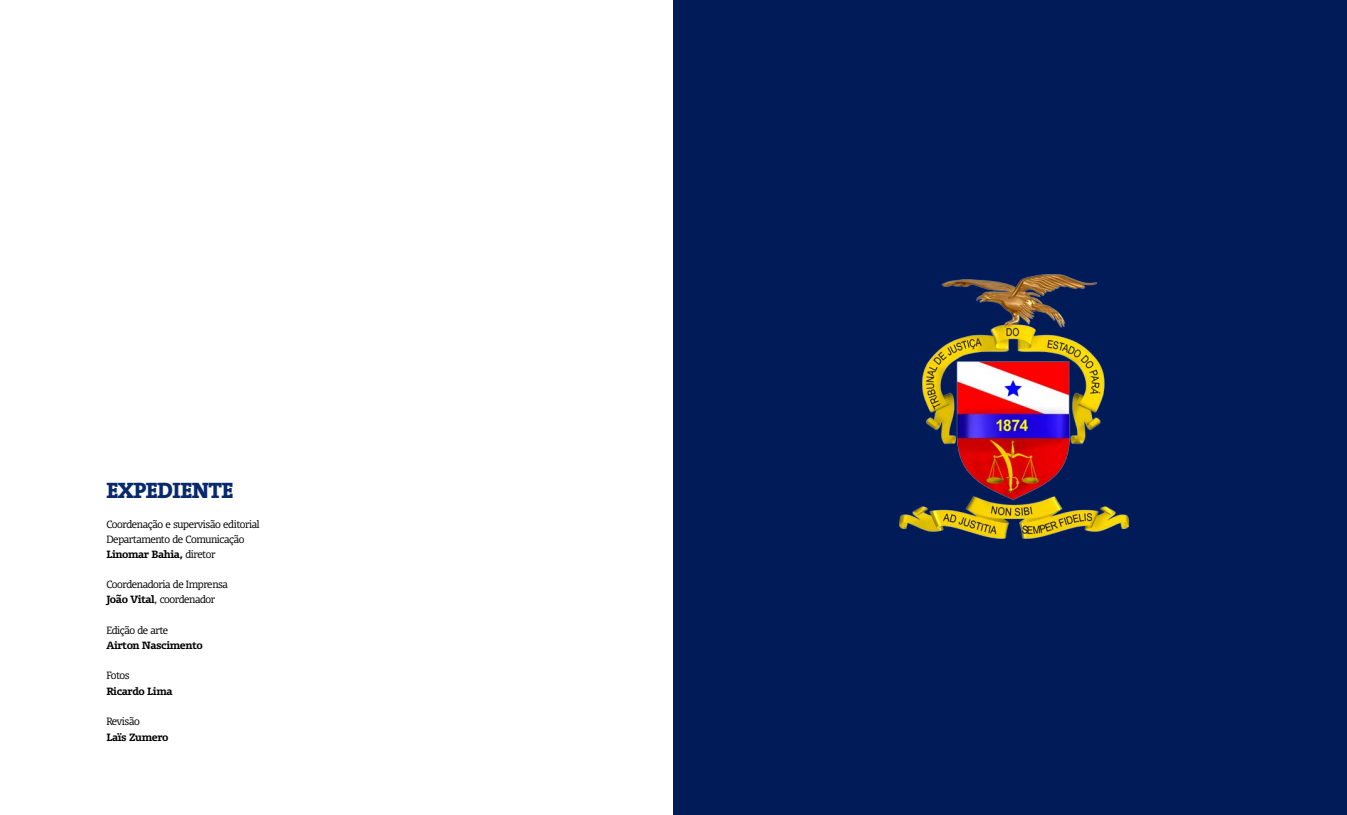
<style>
.page{position:relative;width:1347px;height:815px;background:#fff}
.page>*{position:absolute;margin:0;border:0;box-sizing:border-box;transform-origin:0 0}
.t1{font:800 22.5px "The Serif";letter-spacing:-.03em;color:#08296c}
.t2{font:300 10px/15px "Olsen TF";letter-spacing:-.035em;color:#000}
.t3{font:700 10px "Olsen TF";letter-spacing:-.035em;color:#000}
.s1{font-weight:700}
</style>
<div class="page">
<div style="left:673px;top:0;width:673px;height:815px;background:#001b58"></div>
<img style="left:899px;top:274px;width:229px;height:265px">
<h1 class="t1" style="left:106px;top:472px;width:129px">EXPEDIENTE</h1>
<p class="t2" style="left:106px;top:517px;width:155px">Coordenação e supervisão editorial<br>Departamento de Comunicação<br><span class="s1">Linomar Bahia,</span> diretor</p>
<p class="t2" style="left:106px;top:577px;width:123px">Coordenadoria de Imprensa<br><span class="s1">João Vital</span>, coordenador</p>
<p class="t2" style="left:106px;top:622px;width:63px">Edição de arte</p>
<p class="t3" style="left:106px;top:638px;width:98px">Airton Nascimento</p>
<p class="t2" style="left:106px;top:667px;width:25px">Fotos</p>
<p class="t3" style="left:106px;top:684px;width:68px">Ricardo Lima</p>
<p class="t2" style="left:106px;top:713px;width:35px">Revisão</p>
<p class="t3" style="left:106px;top:731px;width:64px">Laïs Zumero</p>
</div>
